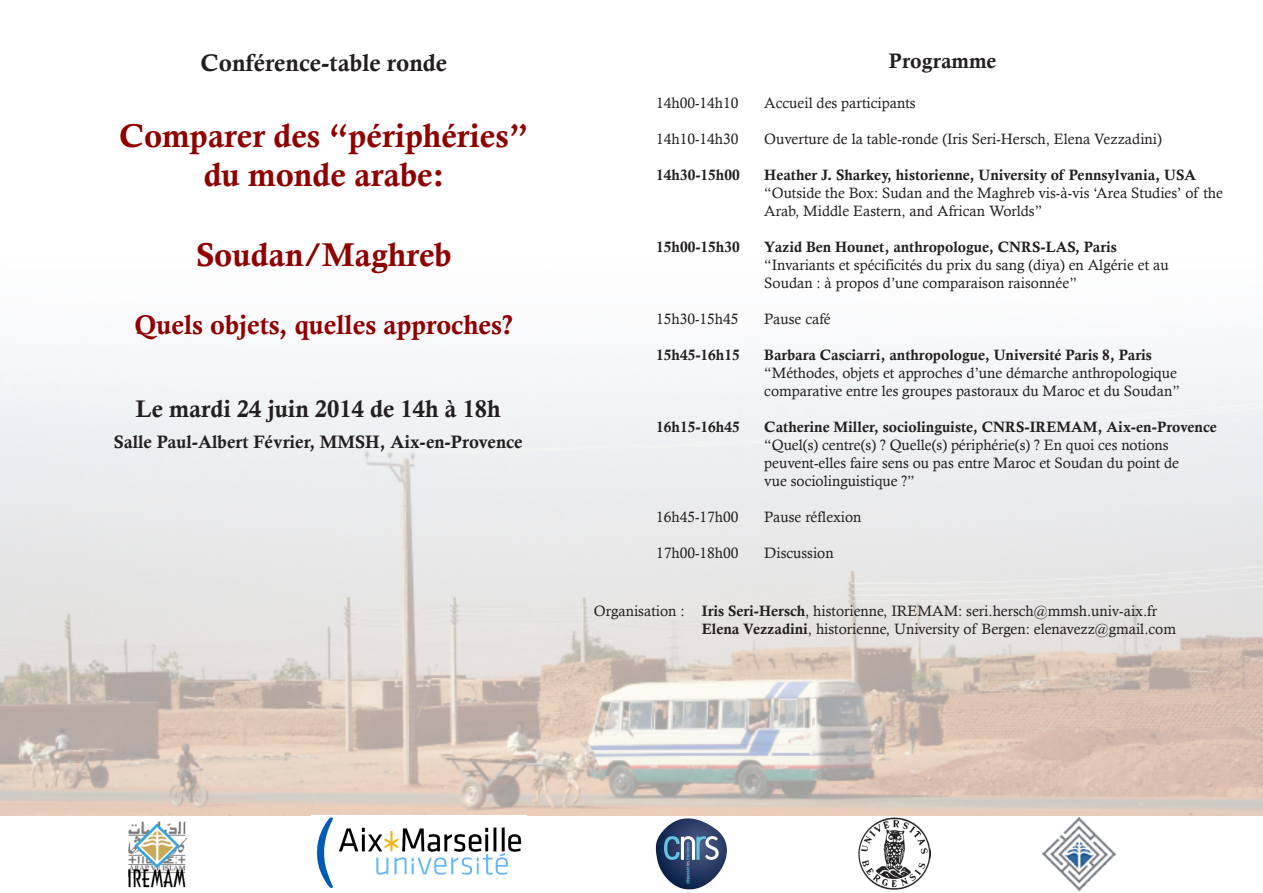
<style>
.page{position:relative;width:1263px;height:893px;background:#fff}
.page>*{position:absolute;margin:0;border:0;box-sizing:border-box;transform-origin:0 0}
.t1{font:33px "Calis MT Bol";color:#8f0000}
.t2{font:27px "Calis MT Bol";color:#8f0000}
.t3{font:24px "Calis MT Bol";color:#231f20}
.t4{font:21px "Calis MT Bol";color:#231f20}
.t5{font:18px "Calis MT Bol";color:#231f20}
.t6{font:15px/18px "Calisto";color:#231f20}
.t7{font:15px "Calis MT Bol";color:#231f20}
.s1{font-family:"Calis MT Bol"}
</style>
<div class="page">
<img style="left:0;top:356px;width:1263px;height:459px">
<img style="left:128px;top:821px;width:59px;height:67px">
<img style="left:316px;top:817px;width:206px;height:71px">
<img style="left:654px;top:818px;width:73px;height:72px">
<img style="left:1043px;top:818px;width:73px;height:73px">
<img style="left:858px;top:818px;width:73px;height:72px">
<p class="t3" style="left:201px;top:49px;width:248px">Conférence-table ronde</p>
<p class="t1" style="left:119px;top:117px;width:411px">Comparer des “périphéries”</p>
<p class="t1" style="left:204px;top:156px;width:242px">du monde arabe:</p>
<p class="t1" style="left:196px;top:235px;width:257px">Soudan/Maghreb</p>
<p class="t2" style="left:135px;top:309px;width:380px">Quels objets, quelles approches?</p>
<p class="t3" style="left:136px;top:396px;width:366px">Le mardi 24 juin 2014 de 14h à 18h</p>
<p class="t5" style="left:114px;top:431px;width:410px">Salle Paul-Albert Février, MMSH, Aix-en-Provence</p>
<p class="t4" style="left:889px;top:49px;width:109px">Programme</p>
<p class="t6" style="left:656px;top:93px;width:84px">14h00-14h10</p>
<p class="t6" style="left:764px;top:93px;width:153px">Accueil des participants</p>
<p class="t6" style="left:656px;top:129px;width:84px">14h10-14h30</p>
<p class="t6" style="left:764px;top:129px;width:399px">Ouverture de la table-ronde (Iris Seri-Hersch, Elena Vezzadini)</p>
<p class="t7" style="left:656px;top:166px;width:85px">14h30-15h00</p>
<p class="t7" style="left:764px;top:166px;width:433px">Heather J. Sharkey, historienne, University of Pennsylvania, USA</p>
<p class="t6" style="left:764px;top:183px;width:460px">“Outside the Box: Sudan and the Maghreb vis-à-vis ‘Area Studies’ of the<br>Arab, Middle Eastern, and African Worlds”</p>
<p class="t7" style="left:656px;top:238px;width:85px">15h00-15h30</p>
<p class="t7" style="left:764px;top:238px;width:354px">Yazid Ben Hounet, anthropologue, CNRS-LAS, Paris</p>
<p class="t6" style="left:764px;top:255px;width:406px">“Invariants et spécificités du prix du sang (diya) en Algérie et au</p>
<p class="t6" style="left:764px;top:273px;width:314px">Soudan : à propos d’une comparaison raisonnée”</p>
<p class="t6" style="left:656px;top:309px;width:84px">15h30-15h45</p>
<p class="t6" style="left:764px;top:309px;width:68px">Pause café</p>
<p class="t7" style="left:656px;top:346px;width:85px">15h45-16h15</p>
<p class="t7" style="left:764px;top:346px;width:389px">Barbara Casciarri, anthropologue, Université Paris 8, Paris</p>
<p class="t6" style="left:764px;top:363px;width:414px">“Méthodes, objets et approches d’une démarche anthropologique</p>
<p class="t6" style="left:764px;top:381px;width:417px">comparative entre les groupes pastoraux du Maroc et du Soudan”</p>
<p class="t7" style="left:656px;top:418px;width:85px">16h15-16h45</p>
<p class="t7" style="left:764px;top:418px;width:454px">Catherine Miller, sociolinguiste, CNRS-IREMAM, Aix-en-Provence</p>
<p class="t6" style="left:764px;top:435px;width:416px">“Quel(s) centre(s) ? Quelle(s) périphérie(s) ? En quoi ces notions peuvent-elles faire sens ou pas entre Maroc et Soudan du point de vue sociolinguistique ?”</p>
<p class="t6" style="left:656px;top:507px;width:84px">16h45-17h00</p>
<p class="t6" style="left:764px;top:507px;width:99px">Pause réflexion</p>
<p class="t6" style="left:656px;top:543px;width:84px">17h00-18h00</p>
<p class="t6" style="left:764px;top:543px;width:71px">Discussion</p>
<p class="t6" style="left:594px;top:602px;width:565px">Organisation : <span class="s1">Iris Seri-Hersch</span>, historienne, IREMAM: seri.hersch@mmsh.univ-aix.fr</p>
<p class="t6" style="left:702px;top:620px;width:476px"><span class="s1">Elena Vezzadini</span>, historienne, University of Bergen: elenavezz@gmail.com</p>
</div>
